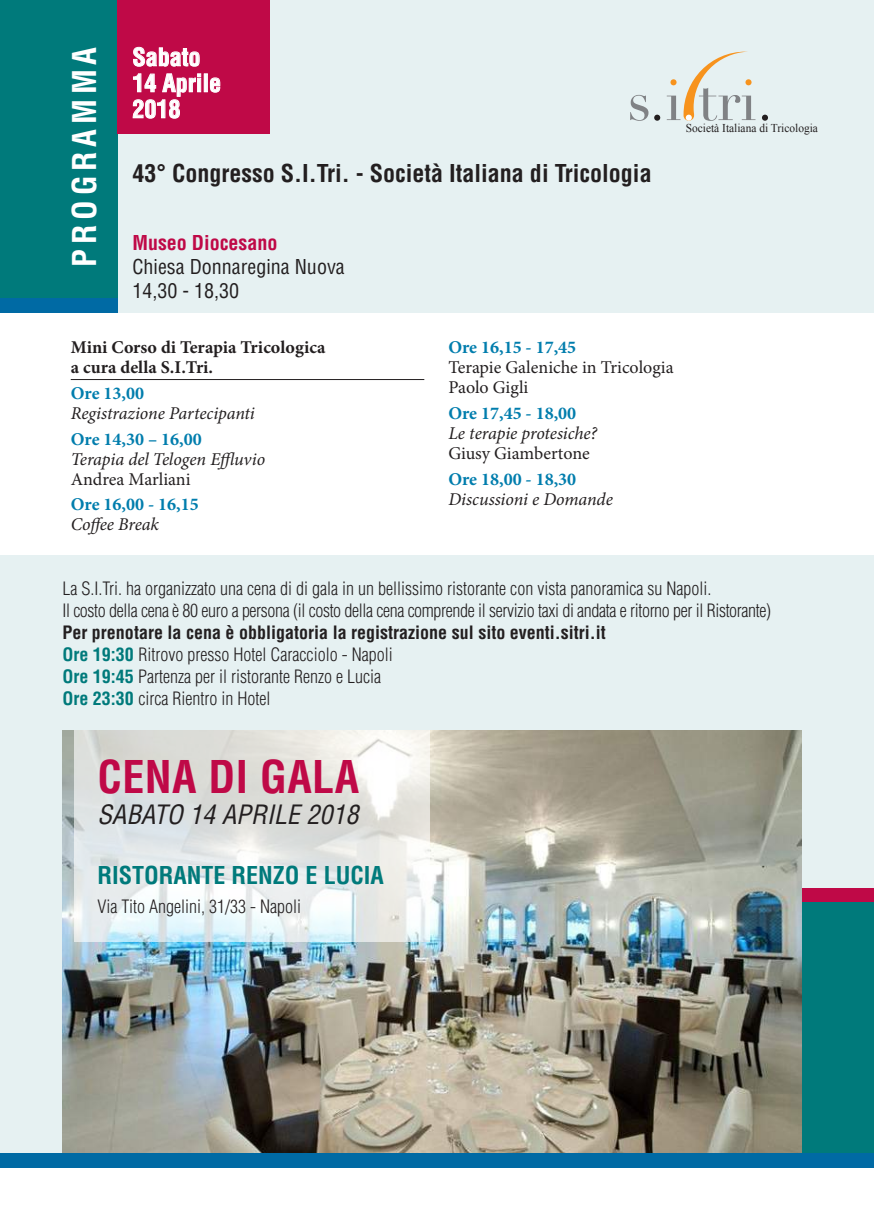
<style>
.page{position:relative;width:874px;height:1225px;background:#fff}
.page>*{position:absolute;margin:0;border:0;box-sizing:border-box;transform-origin:0 0}
.t1{font:700 condensed 44px "Helvetica";letter-spacing:.01em;color:#bf0947}
.t2{font:700 condensed 32px "Helvetica";letter-spacing:.15em;color:#fff}
.t3{font:italic condensed 26px "Helvetica";color:#231f20}
.t4{font:700 condensed 24px "Helvetica";color:#231f20}
.t5{font:700 condensed 24px "Helvetica";color:#007a7b}
.t6{font:700 condensed 24px/26px "Helvetica";color:#fff}
.t7{font:condensed 20px/24px "Helvetica";color:#231f20}
.t8{font:700 condensed 20px "Helvetica";color:#bf0947}
.t9{font:300 condensed 18px/22px "Helvetica";color:#231f20}
.t10{font:300 condensed 18px/22px "Helvetica";letter-spacing:-.02em;color:#231f20}
.t11{font:italic 18px "Minion Pro";letter-spacing:-.01em;color:#231f20}
.t12{font:700 18px "Minion Pro";color:#007dad}
.t13{font:18px/20px "Minion Pro";color:#231f20}
.t14{font:700 18px/20px "Minion Pro";color:#231f20}
.t15{font:12px "Times New Roman";color:#231f20;scale:.95 1}
.s1{font-weight:700}
.s2{font-weight:700;color:#007a7b}
</style>
<div class="page">
<div style="left:0;top:556px;width:873px;height:669px;background:#e6f1f2"></div>
<div style="left:117px;top:0;width:756px;height:313px;background:#e6f1f2"></div>
<hr style="left:71px;top:379px;width:353px;height:1px;background:#231f20">
<div style="left:0;top:0;width:117px;height:299px;background:#007a7b"></div>
<div style="left:801px;top:888px;width:72px;height:14px;background:#bf0947"></div>
<div style="left:117px;top:0;width:153px;height:134px;background:#bf0947"></div>
<svg style="left:133px;top:47px;width:66px;height:20px"></svg>
<div style="left:204px;top:74px;width:3px;height:18px;border:1px solid #fff"></div>
<svg style="left:210px;top:77px;width:10px;height:16px"></svg>
<svg style="left:133px;top:73px;width:68px;height:46px"></svg>
<div style="left:0;top:299px;width:117px;height:14px;background:#006aa4"></div>
<svg style="left:654px;top:115px;width:6px;height:6px"></svg>
<svg style="left:630px;top:95px;width:18px;height:26px"></svg>
<svg style="left:666px;top:52px;width:89px;height:69px"></svg>
<svg style="left:762px;top:115px;width:5px;height:6px"></svg>
<div style="left:801px;top:902px;width:72px;height:266px;background:#007a7b"></div>
<img style="left:62px;top:730px;width:739px;height:423px">
<svg style="left:74px;top:730px;width:355px;height:211px"></svg>
<div style="left:0;top:1153px;width:873px;height:19px;background:#006aa4"></div>
<div style="left:0;top:1168px;width:873px;height:57px;background:#fff"></div>
<h2 class="t2" style="left:65px;top:267px;width:221px;rotate:-90deg">PROGRAMMA</h2>
<h3 class="t6" style="left:132px;top:44px;width:90px">Sabato<br>14 Aprile<br>2018</h3>
<h3 class="t4" style="left:132px;top:158px;width:520px">43° Congresso S.I.Tri. - Società Italiana di Tricologia</h3>
<p class="t8" style="left:132px;top:230px;width:146px">Museo Diocesano</p>
<p class="t7" style="left:132px;top:254px;width:214px">Chiesa Donnaregina Nuova<br>14,30 - 18,30</p>
<p class="t15" style="left:685px;top:120px;width:141px">Società Italiana di Tricologia</p>
<p class="t14" style="left:71px;top:337px;width:256px">Mini Corso di Terapia Tricologica a cura della S.I.Tri.</p>
<p class="t12" style="left:71px;top:380px;width:75px">Ore 13,00</p>
<p class="t11" style="left:71px;top:401px;width:185px">Registrazione Partecipanti</p>
<p class="t12" style="left:71px;top:426px;width:132px">Ore 14,30 – 16,00</p>
<p class="t11" style="left:71px;top:447px;width:196px">Terapia del Telogen Effluvio</p>
<p class="t13" style="left:71px;top:469px;width:121px">Andrea Marliani</p>
<p class="t12" style="left:71px;top:492px;width:129px">Ore 16,00 - 16,15</p>
<p class="t11" style="left:71px;top:512px;width:90px">Coffee Break</p>
<p class="t12" style="left:448px;top:335px;width:129px">Ore 16,15 - 17,45</p>
<p class="t13" style="left:448px;top:358px;width:227px">Terapie Galeniche in Tricologia<br>Paolo Gigli</p>
<p class="t12" style="left:448px;top:400px;width:129px">Ore 17,45 - 18,00</p>
<p class="t11" style="left:448px;top:421px;width:150px">Le terapie protesiche?</p>
<p class="t13" style="left:448px;top:443px;width:143px">Giusy Giambertone</p>
<p class="t12" style="left:448px;top:466px;width:129px">Ore 18,00 - 18,30</p>
<p class="t11" style="left:448px;top:487px;width:166px">Discussioni e Domande</p>
<p class="t10" style="left:62px;top:577px;width:710px">La S.I.Tri. ha organizzato una cena di di gala in un bellissimo ristorante con vista panoramica su Napoli.<br>Il costo della cena è 80 euro a persona (il costo della cena comprende il servizio taxi di andata e ritorno per il Ristorante)</p>
<p class="t9" style="left:62px;top:621px;width:544px"><span class="s1">Per prenotare la cena è obbligatoria la registrazione sul sito eventi.sitri.it </span><span class="s2">Ore 19:30</span> Ritrovo presso Hotel Caracciolo - Napoli<br><span class="s2">Ore 19:45</span> Partenza per il ristorante Renzo e Lucia<br><span class="s2">Ore 23:30</span> circa Rientro in Hotel</p>
<h1 class="t1" style="left:97px;top:749px;width:263px">CENA DI GALA</h1>
<h3 class="t3" style="left:97px;top:798px;width:262px">SABATO 14 APRILE 2018</h3>
<h3 class="t5" style="left:97px;top:860px;width:288px">RISTORANTE RENZO E LUCIA</h3>
<p class="t9" style="left:97px;top:895px;width:205px">Via Tito Angelini, 31/33 - Napoli</p>
</div>
